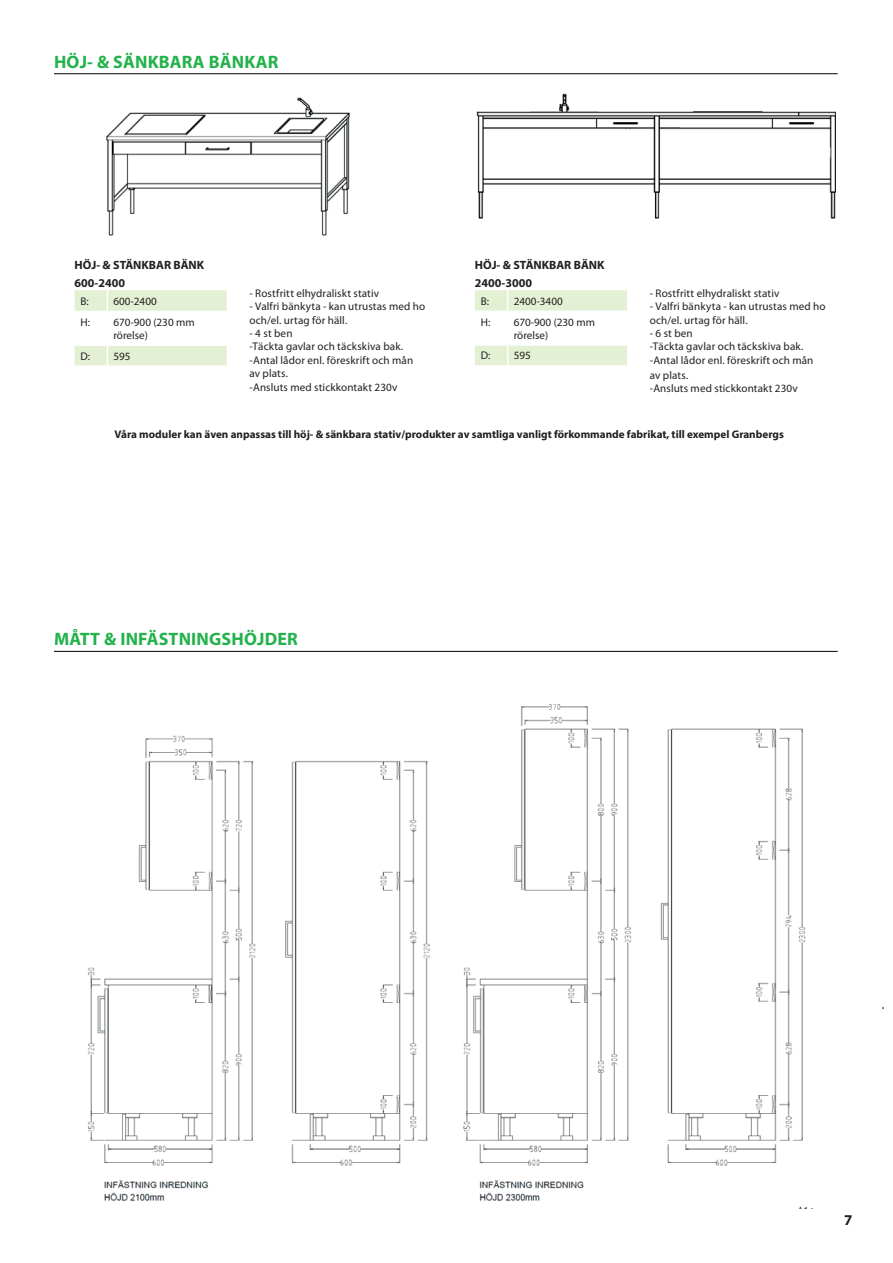
<style>
.page{position:relative;width:893px;height:1263px;background:#fff}
.page>*{position:absolute;margin:0;border:0;box-sizing:border-box;transform-origin:0 0}
.t1{font:700 18px "Myriad Pro";letter-spacing:.01em;color:#23b24b}
.t2{font:700 15px "Myriad Pro";color:#231f20}
.t3{font:700 12px/18px "Myriad Pro";color:#231f20}
.t4{font:11.1px/13.4px "Myriad Pro";letter-spacing:.01em;color:#231f20}
.t5{font:700 11.1px "Myriad Pro";color:#231f20}
</style>
<div class="page">
<img style="left:106px;top:97px;width:244px;height:139px">
<svg style="left:75px;top:290px;width:152px;height:75px"></svg>
<hr style="left:54px;top:73px;width:784px;height:1px;background:#000001">
<img style="left:476px;top:93px;width:359px;height:126px">
<svg style="left:475px;top:290px;width:152px;height:75px"></svg>
<img style="left:87px;top:704px;width:725px;height:505px">
<hr style="left:54px;top:651px;width:784px;height:1px;background:#000001">
<h1 class="t1" style="left:54px;top:50px;width:226px">HÖJ- &amp; SÄNKBARA BÄNKAR</h1>
<p class="t3" style="left:75px;top:255px;width:131px">HÖJ- &amp; STÄNKBAR BÄNK<br>600-2400</p>
<p class="t4" style="left:81px;top:294px;width:10px">B:</p>
<p class="t4" style="left:113px;top:294px;width:45px">600-2400</p>
<p class="t4" style="left:81px;top:315px;width:11px">H:</p>
<p class="t4" style="left:113px;top:315px;width:83px">670-900 (230 mm rörelse)</p>
<p class="t4" style="left:81px;top:349px;width:11px">D:</p>
<p class="t4" style="left:113px;top:349px;width:19px">595</p>
<p class="t4" style="left:250px;top:286px;width:131px">- Rostfritt elhydraliskt stativ</p>
<p class="t4" style="left:250px;top:300px;width:177px">- Valfri bänkyta - kan utrustas med ho och/el. urtag för häll.</p>
<p class="t4" style="left:250px;top:326px;width:165px">- 4 st ben<br>-Täckta gavlar och täckskiva bak. -Antal lådor enl. föreskrift och mån av plats.<br>-Ansluts med stickkontakt 230v</p>
<p class="t3" style="left:475px;top:255px;width:131px">HÖJ- &amp; STÄNKBAR BÄNK<br>2400-3000</p>
<p class="t4" style="left:481px;top:294px;width:10px">B:</p>
<p class="t4" style="left:514px;top:294px;width:51px">2400-3400</p>
<p class="t4" style="left:481px;top:315px;width:11px">H:</p>
<p class="t4" style="left:514px;top:315px;width:83px">670-900 (230 mm rörelse)</p>
<p class="t4" style="left:481px;top:349px;width:11px">D:</p>
<p class="t4" style="left:514px;top:349px;width:19px">595</p>
<p class="t4" style="left:650px;top:286px;width:131px">- Rostfritt elhydraliskt stativ</p>
<p class="t4" style="left:650px;top:300px;width:177px">- Valfri bänkyta - kan utrustas med ho och/el. urtag för häll.</p>
<p class="t4" style="left:650px;top:326px;width:165px">- 6 st ben<br>-Täckta gavlar och täckskiva bak. -Antal lådor enl. föreskrift och mån</p>
<p class="t4" style="left:650px;top:368px;width:149px">av plats.<br>-Ansluts med stickkontakt 230v</p>
<p class="t5" style="left:115px;top:427px;width:671px">Våra moduler kan även anpassas till höj- &amp; sänkbara stativ/produkter av samtliga vanligt förkommande fabrikat, till exempel Granbergs</p>
<h1 class="t1" style="left:54px;top:627px;width:245px">MÅTT &amp; INFÄSTNINGSHÖJDER</h1>
<h2 class="t2" style="left:844px;top:1210px;width:10px">7</h2>
</div>
